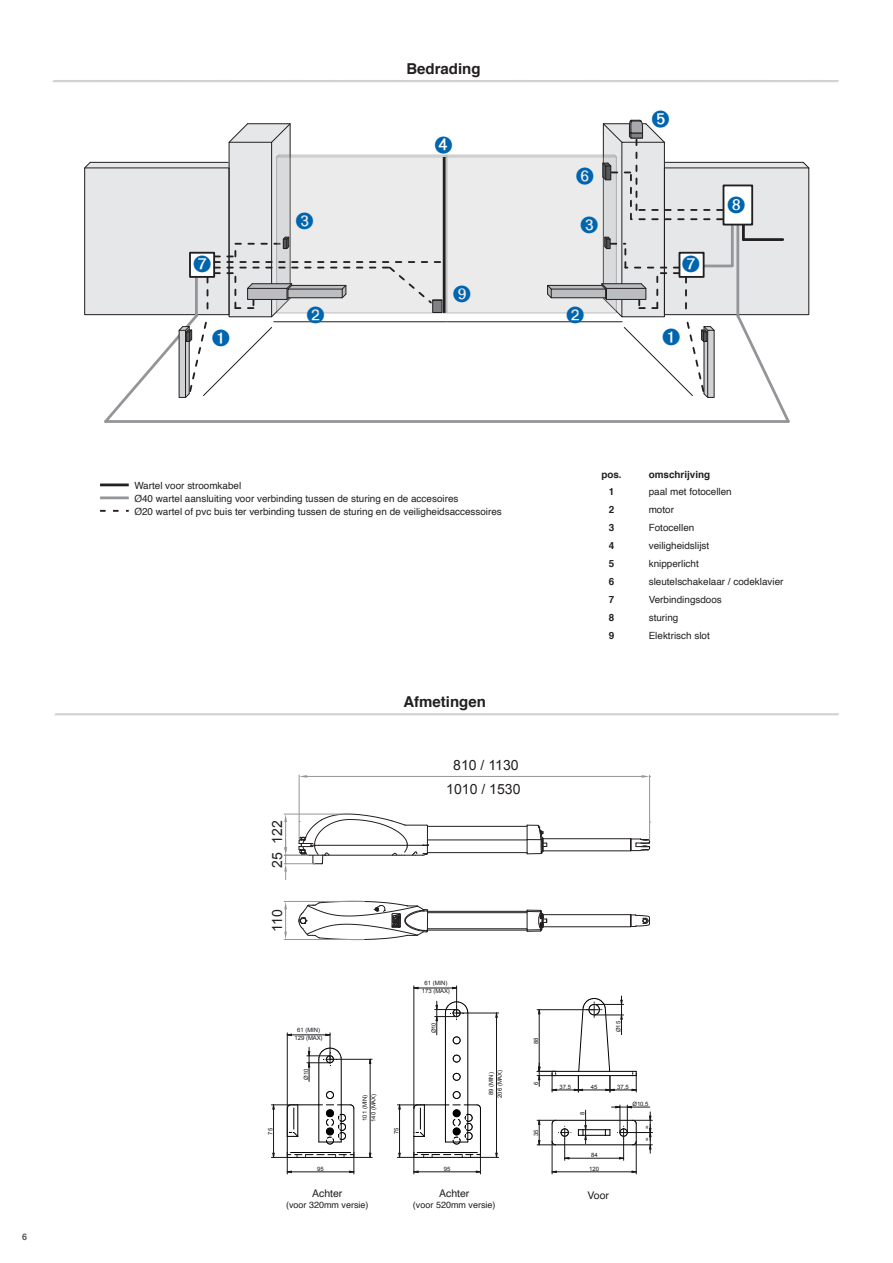
<style>
.page{position:relative;width:893px;height:1263px;background:#fff}
.page>*{position:absolute;margin:0;border:0;box-sizing:border-box;transform-origin:0 0}
.t1{font:19.5px "Digits";color:#0065ae}
.INSTALLAZIONE_TIPICA{font:700 15px "Helvetica";color:#231f20}
.t2{font:14.1px "Arial";color:#231f20}
.DIDASCALIE_PORTATE_B{font:10.5px "Helvetica";color:#231f20}
.LEGENDA_CABLAGGI{font:9.9px "Helvetica";color:#231f20}
.t3{font:700 9.9px "Helvetica";color:#231f20}
.DIDASCALIE_PORTATE_B-2{font:9px "Helvetica";color:#231f20}
.t4{font:700 9px "Helvetica";color:#57585a}
.t5{font:5.85px/8.4px "Arial";color:#1a171b;text-align:center}
</style>
<div class="page">
<hr style="left:565px;top:1158px;width:59px;height:1px;background:#1a171b">
<hr style="left:556px;top:1120px;width:77px;height:1px;background:#000">
<hr style="left:556px;top:1144px;width:77px;height:1px;background:#000">
<svg style="left:537px;top:1120px;width:35px;height:40px"></svg>
<hr style="left:552px;top:1141px;width:1px;height:33px;background:#1a171b">
<hr style="left:636px;top:1141px;width:1px;height:33px;background:#1a171b">
<hr style="left:552px;top:1171px;width:84px;height:1px;background:#1a171b">
<svg style="left:578px;top:1105px;width:74px;height:55px"></svg>
<hr style="left:612px;top:1107px;width:38px;height:1px;background:#1a171b">
<svg style="left:537px;top:998px;width:100px;height:94px"></svg>
<hr style="left:594px;top:1004px;width:30px;height:1px;background:#1a171b">
<hr style="left:594px;top:1015px;width:30px;height:1px;background:#1a171b">
<hr style="left:621px;top:996px;width:1px;height:39px;background:#1a171b">
<hr style="left:319px;top:1059px;width:1px;height:83px;background:#000">
<hr style="left:341px;top:1059px;width:1px;height:83px;background:#000">
<hr style="left:287px;top:1033px;width:1px;height:103px;background:#1a171b">
<hr style="left:287px;top:1034px;width:43px;height:1px;background:#1a171b">
<hr style="left:330px;top:1059px;width:42px;height:1px;background:#1a171b">
<hr style="left:370px;top:1059px;width:1px;height:98px;background:#1a171b">
<svg style="left:271px;top:1091px;width:101px;height:83px"></svg>
<hr style="left:273px;top:1105px;width:1px;height:52px;background:#1a171b">
<svg style="left:307px;top:1033px;width:35px;height:35px"></svg>
<hr style="left:309px;top:1047px;width:1px;height:34px;background:#1a171b">
<hr style="left:457px;top:1013px;width:42px;height:1px;background:#1a171b">
<hr style="left:496px;top:1013px;width:1px;height:144px;background:#1a171b">
<hr style="left:414px;top:986px;width:1px;height:122px;background:#1a171b">
<hr style="left:414px;top:988px;width:43px;height:1px;background:#1a171b">
<hr style="left:445px;top:1013px;width:1px;height:129px;background:#000">
<svg style="left:453px;top:1073px;width:8px;height:8px"></svg>
<svg style="left:453px;top:1054px;width:8px;height:9px"></svg>
<svg style="left:453px;top:1036px;width:8px;height:8px"></svg>
<hr style="left:468px;top:1013px;width:1px;height:129px;background:#000">
<svg style="left:435px;top:986px;width:33px;height:35px"></svg>
<hr style="left:436px;top:1001px;width:1px;height:34px;background:#1a171b">
<svg style="left:397px;top:1091px;width:102px;height:83px"></svg>
<hr style="left:414px;top:1171px;width:66px;height:1px;background:#1a171b">
<hr style="left:543px;top:914px;width:87px;height:1px;background:#231f20">
<hr style="left:543px;top:926px;width:87px;height:1px;background:#231f20">
<hr style="left:543px;top:838px;width:87px;height:1px;background:#231f20">
<hr style="left:543px;top:850px;width:87px;height:1px;background:#231f20">
<svg style="left:630px;top:838px;width:20px;height:13px"></svg>
<hr style="left:427px;top:840px;width:100px;height:1px;background:#231f20">
<hr style="left:427px;top:826px;width:100px;height:1px;background:#231f20">
<hr style="left:427px;top:852px;width:100px;height:1px;background:#231f20">
<svg style="left:526px;top:824px;width:21px;height:30px"></svg>
<hr style="left:427px;top:928px;width:100px;height:1px;background:#231f20">
<hr style="left:428px;top:912px;width:99px;height:1px;background:#231f20">
<hr style="left:428px;top:911px;width:99px;height:1px;background:#231f20">
<hr style="left:427px;top:930px;width:100px;height:1px;background:#231f20">
<svg style="left:526px;top:909px;width:21px;height:23px"></svg>
<svg style="left:630px;top:914px;width:20px;height:13px"></svg>
<hr style="left:299px;top:775px;width:1px;height:64px;background:#939598">
<hr style="left:649px;top:775px;width:1px;height:65px;background:#939598">
<hr style="left:307px;top:776px;width:335px;height:1px;background:#939598">
<svg style="left:299px;top:775px;width:8px;height:3px"></svg>
<svg style="left:642px;top:775px;width:9px;height:3px"></svg>
<svg style="left:284px;top:813px;width:144px;height:67px"></svg>
<hr style="left:284px;top:901px;width:79px;height:1px;background:#939598">
<hr style="left:284px;top:939px;width:79px;height:1px;background:#939598">
<svg style="left:299px;top:901px;width:129px;height:39px"></svg>
<svg style="left:284px;top:902px;width:3px;height:37px"></svg>
<svg style="left:100px;top:510px;width:29px;height:2px"></svg>
<hr style="left:100px;top:496px;width:29px;height:3px;background:#939598">
<hr style="left:100px;top:483px;width:29px;height:3px;background:#231f20">
<svg style="left:84px;top:120px;width:725px;height:303px"></svg>
<svg style="left:52px;top:80px;width:787px;height:3px"></svg>
<svg style="left:54px;top:713px;width:785px;height:3px;background:#dcdddf"></svg>
<p class="t4" style="left:22px;top:1230px;width:7px">6</p>
<p class="INSTALLAZIONE_TIPICA" style="left:406px;top:56px;width:76px">Bedrading</p>
<p class="t1" style="left:435px;top:133px;width:19px">D</p>
<p class="t1" style="left:577px;top:164px;width:19px">F</p>
<p class="t1" style="left:296px;top:210px;width:19px">C</p>
<p class="t1" style="left:581px;top:214px;width:19px">C</p>
<p class="t1" style="left:652px;top:108px;width:19px">E</p>
<p class="t1" style="left:194px;top:252px;width:19px">G</p>
<p class="t1" style="left:682px;top:253px;width:19px">G</p>
<p class="t1" style="left:453px;top:282px;width:19px">I</p>
<p class="t1" style="left:307px;top:303px;width:19px">B</p>
<p class="t1" style="left:567px;top:303px;width:19px">B</p>
<p class="t1" style="left:212px;top:327px;width:19px">A</p>
<p class="t1" style="left:663px;top:326px;width:19px">A</p>
<p class="t1" style="left:728px;top:194px;width:19px">H</p>
<p class="LEGENDA_CABLAGGI" style="left:134px;top:478px;width:108px">Wartel voor stroomkabel</p>
<p class="LEGENDA_CABLAGGI" style="left:134px;top:490px;width:326px">Ø40 wartel aansluiting voor verbinding tussen de sturing en de accesoires</p>
<p class="LEGENDA_CABLAGGI" style="left:134px;top:504px;width:369px">Ø20 wartel of pvc buis ter verbinding tussen de sturing en de veiligheidsaccessoires</p>
<p class="t3" style="left:601px;top:466px;width:22px">pos.</p>
<p class="t3" style="left:649px;top:466px;width:63px">omschrijving</p>
<p class="t3" style="left:609px;top:484px;width:7px">1</p>
<p class="LEGENDA_CABLAGGI" style="left:649px;top:484px;width:85px">paal met fotocellen</p>
<p class="t3" style="left:609px;top:502px;width:7px">2</p>
<p class="LEGENDA_CABLAGGI" style="left:649px;top:502px;width:27px">motor</p>
<p class="t3" style="left:609px;top:520px;width:7px">3</p>
<p class="LEGENDA_CABLAGGI" style="left:649px;top:520px;width:47px">Fotocellen</p>
<p class="t3" style="left:609px;top:538px;width:7px">4</p>
<p class="LEGENDA_CABLAGGI" style="left:649px;top:538px;width:62px">veiligheidslijst</p>
<p class="t3" style="left:609px;top:556px;width:7px">5</p>
<p class="LEGENDA_CABLAGGI" style="left:649px;top:556px;width:52px">knipperlicht</p>
<p class="t3" style="left:609px;top:574px;width:7px">6</p>
<p class="LEGENDA_CABLAGGI" style="left:649px;top:574px;width:136px">sleutelschakelaar / codeklavier</p>
<p class="t3" style="left:609px;top:591px;width:7px">7</p>
<p class="LEGENDA_CABLAGGI" style="left:649px;top:592px;width:75px">Verbindingsdoos</p>
<p class="t3" style="left:609px;top:609px;width:7px">8</p>
<p class="LEGENDA_CABLAGGI" style="left:649px;top:610px;width:31px">sturing</p>
<p class="t3" style="left:609px;top:627px;width:7px">9</p>
<p class="LEGENDA_CABLAGGI" style="left:649px;top:628px;width:63px">Elektrisch slot</p>
<p class="t2" style="left:268px;top:844px;width:25px;rotate:-90deg">122</p>
<p class="t2" style="left:268px;top:868px;width:17px;rotate:-90deg">25</p>
<p class="t2" style="left:268px;top:932px;width:24px;rotate:-90deg">110</p>
<p class="INSTALLAZIONE_TIPICA" style="left:403px;top:689px;width:84px">Afmetingen</p>
<p class="t2" style="left:453px;top:756px;width:67px">810 / 1130</p>
<p class="t2" style="left:446px;top:780px;width:76px">1010 / 1530</p>
<p class="t5" style="left:266px;top:1134px;width:8px;rotate:-90deg">75</p>
<p class="t5" style="left:295px;top:1025px;width:29px">61 (MIN)<br>129 (MAX)</p>
<p class="t5" style="left:422px;top:979px;width:30px">61 (MIN)<br>173 (MAX)</p>
<p class="t5" style="left:429px;top:1033px;width:13px;rotate:-90deg">Ø10</p>
<p class="t5" style="left:302px;top:1080px;width:13px;rotate:-90deg">Ø10</p>
<p class="t5" style="left:487px;top:1098px;width:29px;rotate:-90deg">89 (MIN)<br>206 (MAX)</p>
<p class="t5" style="left:361px;top:1122px;width:29px;text-align:left;rotate:-90deg">101 (MIN)<br>140 (MAX)</p>
<p class="t5" style="left:317px;top:1164px;width:8px">95</p>
<p class="DIDASCALIE_PORTATE_B" style="left:312px;top:1185px;width:32px">Achter</p>
<p class="DIDASCALIE_PORTATE_B-2" style="left:286px;top:1198px;width:84px">(voor 320mm versie)</p>
<p class="t5" style="left:392px;top:1134px;width:8px;rotate:-90deg">75</p>
<p class="t5" style="left:444px;top:1164px;width:8px">95</p>
<p class="DIDASCALIE_PORTATE_B" style="left:439px;top:1185px;width:32px">Achter</p>
<p class="DIDASCALIE_PORTATE_B-2" style="left:413px;top:1198px;width:84px">(voor 520mm versie)</p>
<p class="t5" style="left:532px;top:1044px;width:8px;rotate:-90deg">88</p>
<p class="t5" style="left:532px;top:1085px;width:5px;rotate:-90deg">6</p>
<p class="t5" style="left:532px;top:1136px;width:8px;rotate:-90deg">35</p>
<p class="t5" style="left:614px;top:1032px;width:13px;rotate:-90deg">Ø15</p>
<p class="t5" style="left:559px;top:1083px;width:13px">37,5</p>
<p class="t5" style="left:591px;top:1083px;width:8px">45</p>
<p class="t5" style="left:617px;top:1083px;width:13px">37,5</p>
<p class="t5" style="left:578px;top:1115px;width:5px;rotate:-90deg">8</p>
<p class="t5" style="left:591px;top:1151px;width:8px">84</p>
<p class="t5" style="left:589px;top:1164px;width:11px">120</p>
<p class="DIDASCALIE_PORTATE_B" style="left:587px;top:1187px;width:23px">Voor</p>
<p class="t5" style="left:632px;top:1100px;width:18px">Ø10,5</p>
<p class="t5" style="left:643px;top:1129px;width:5px;rotate:-90deg">=</p>
<p class="t5" style="left:643px;top:1141px;width:5px;rotate:-90deg">=</p>
</div>
